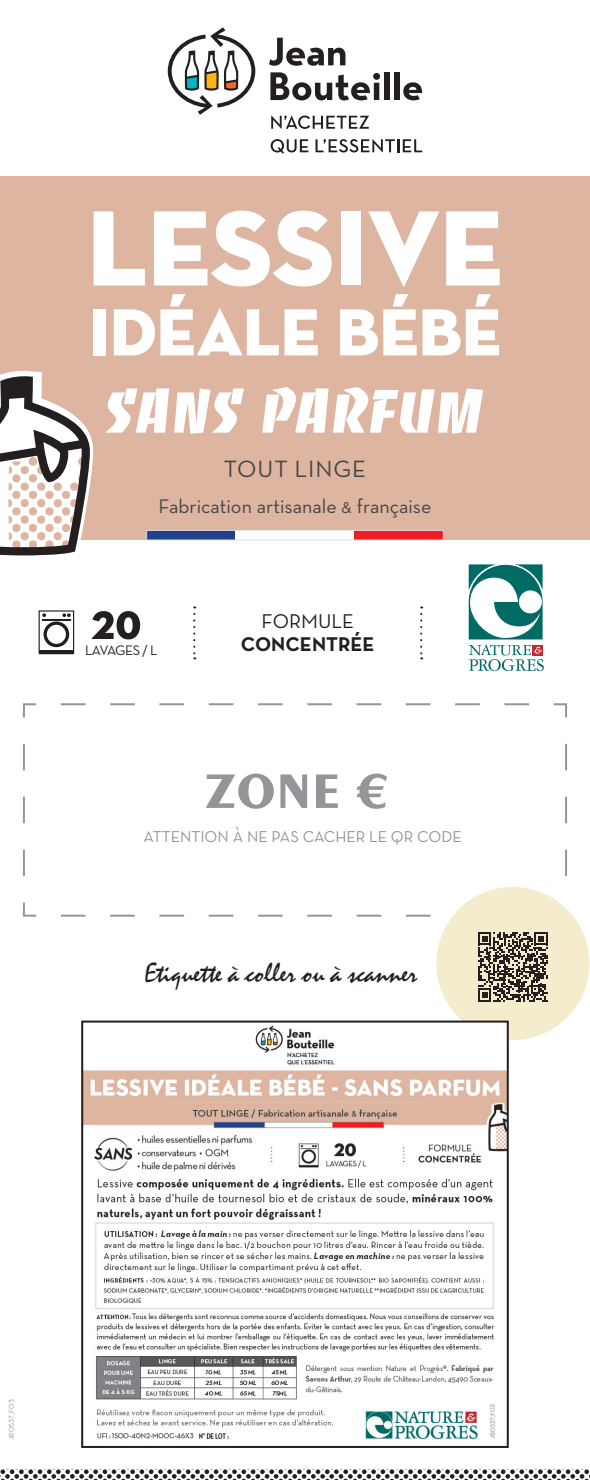
<style>
.page{position:relative;width:590px;height:1480px;background:#fff}
.page>*{position:absolute;margin:0;border:0;box-sizing:border-box;transform-origin:0 0}
.t1{font:108.8px "Neutraface Display Titling";color:#fff}
.t2{font:67.8px "Neutraface Display Titling";color:#fff}
.t3{font:60px "Banco Std";letter-spacing:.005em;color:#fff}
.t4{font:52.6px "Neutra Text TF Bold SC Alt";color:#231f20}
.t5{font:700 51.6px "Peignot LT Std";color:#939598}
.t6{font:28px "Mistral Std";color:#231f20}
.t7{font:24px "Neutra Text TF";letter-spacing:.04em;color:#454647}
.t8{font:20.2px/23px "Neutra Text TF Bold SC Alt";color:#231f20;text-align:center}
.t9{font:20px "Neutraface Text";color:#454647}
.t10{font:16px "Neutra Text Book Alt";color:#939598}
.t11{font:14px "Neutra Text TF";letter-spacing:-.055em;color:#231f20}
.t12{font:7px "Neutra Text Book Alt";letter-spacing:.03em;color:#939598}
.s1{font-size:16px}
.s2{font-family:"Neutra Text TF"}
</style>
<div class="page">
<svg style="left:23px;top:703px;width:544px;height:214px"></svg>
<div style="left:0;top:177px;width:590px;height:363px;background:#deb5a1"></div>
<svg style="left:0;top:370px;width:94px;height:186px"></svg>
<div style="left:147px;top:530px;width:89px;height:10px;background:#23418b"></div>
<div style="left:235px;top:530px;width:119px;height:10px;background:#fff"></div>
<div style="left:354px;top:530px;width:89px;height:10px;background:#ee1d23"></div>
<div style="left:146px;top:530px;width:297px;height:10px;border:1px solid #e1e2e4"></div>
<svg style="left:0;top:1469px;width:590px;height:10px"></svg>
<svg style="left:61px;top:731px;width:529px;height:321px"></svg>
<img style="left:84px;top:1023px;width:421px;height:417px">
<div style="left:81px;top:1020px;width:427px;height:428px;border:2px solid #231f20"></div>
<svg style="left:193px;top:614px;width:2px;height:45px"></svg>
<svg style="left:420px;top:614px;width:2px;height:45px"></svg>
<svg style="left:38px;top:610px;width:37px;height:45px"></svg>
<hr style="left:39px;top:650px;width:35px;height:4px;background:#231f20">
<svg style="left:468px;top:564px;width:75px;height:107px"></svg>
<svg style="left:269px;top:38px;width:76px;height:28px"></svg>
<div style="left:384px;top:72px;width:5px;height:28px;background:#231f20"></div>
<div style="left:394px;top:72px;width:5px;height:28px;background:#231f20"></div>
<svg style="left:270px;top:72px;width:110px;height:28px"></svg>
<svg style="left:403px;top:82px;width:19px;height:18px"></svg>
<svg style="left:168px;top:27px;width:87px;height:88px"></svg>
<svg style="left:271px;top:116px;width:98px;height:13px"></svg>
<svg style="left:270px;top:139px;width:38px;height:15px"></svg>
<svg style="left:315px;top:139px;width:107px;height:13px"></svg>
<p class="t1" style="left:87px;top:180px;width:417px">LESSIVE</p>
<p class="t2" style="left:89px;top:290px;width:413px">IDÉALE BÉBÉ</p>
<p class="t3" style="left:105px;top:378px;width:380px">SANS PARFUM</p>
<p class="t7" style="left:224px;top:454px;width:144px">TOUT LINGE</p>
<p class="t9" style="left:158px;top:494px;width:274px">Fabrication artisanale <span class="s1">&amp;</span> française</p>
<p class="t4" style="left:90px;top:588px;width:52px">20</p>
<p class="t8" style="left:241px;top:609px;width:135px"><span class="s2">FORMULE<br></span>CONCENTRÉE</p>
<p class="t11" style="left:85px;top:641px;width:74px">LAVAGES / L</p>
<p class="t5" style="left:204px;top:761px;width:184px">ZONE €</p>
<p class="t10" style="left:144px;top:827px;width:319px">ATTENTION À NE PAS CACHER LE QR CODE</p>
<p class="t6" style="left:145px;top:956px;width:274px">Etiquette à coller ou à scanner</p>
<p class="t12" style="left:7px;top:1440px;width:42px;rotate:-90deg">JB0537_F03</p>
</div>
